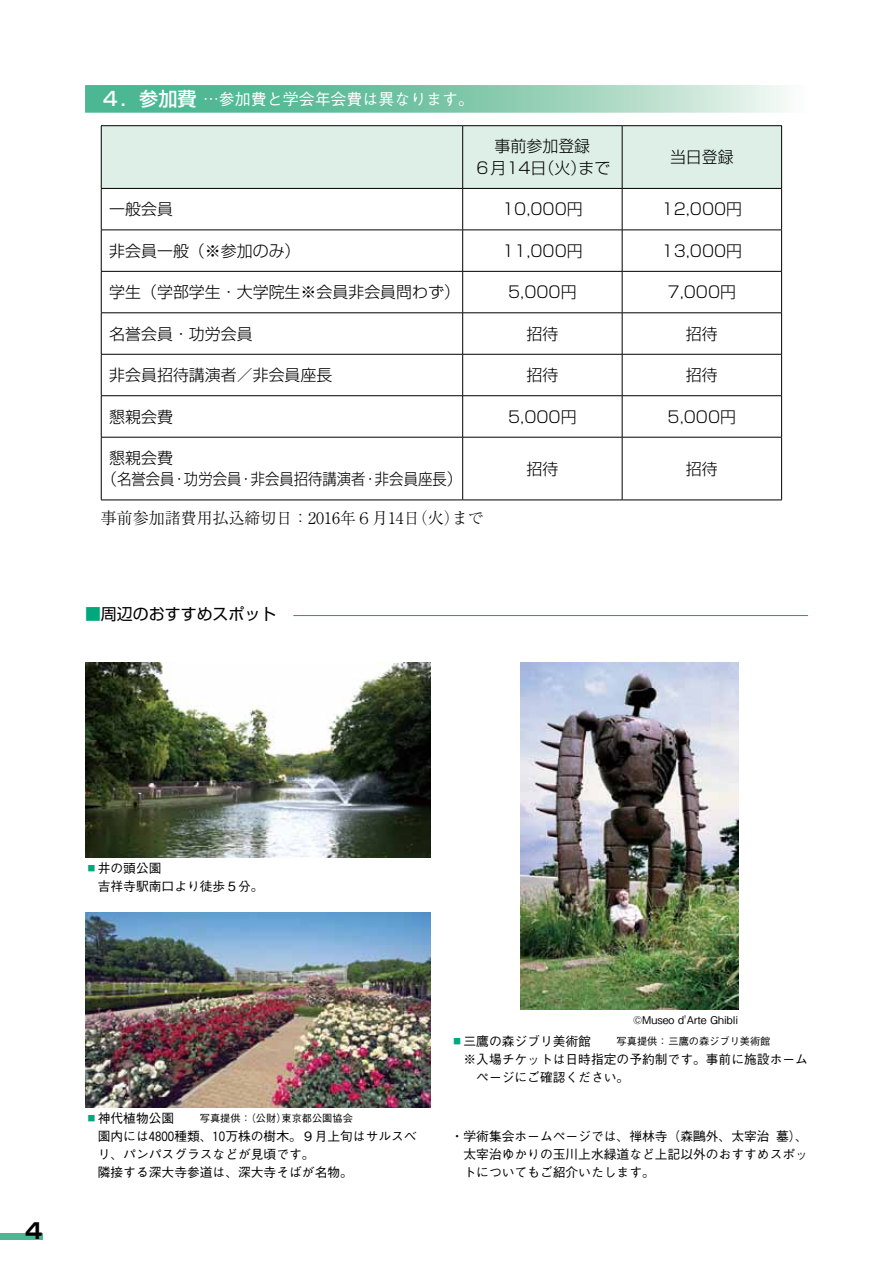
<style>
.page{position:relative;width:893px;height:1263px;background:#fff}
.page>*{position:absolute;margin:0;border:0;box-sizing:border-box;transform-origin:0 0}
.t1{font:700 21.3px "Shin Go Pr 6";color:#000}
.t2{font:300 15.9px/21.3px "Shin Go Pr 6";color:#000;text-align:center}
.t3{font:300 15.9px "Ryumin Pr 6";color:#000}
.t4{font:500 15.9px "Gothic BBB Pr 6";color:#fff}
.t5{font:15.9px "Shin Go Pr 6";color:#000}
.t6{font:500 12.75px/18.1px "Gothic BBB Pr 6";color:#000}
.t7{font:500 10.65px "Gothic BBB Pr 6";color:#000}
.t8{font:500 10.2px "Gothic BBB Pr 6";color:#000}
.s1{font-family:"Shin Go Pr 6";font-size:19.2px}
.s2{color:#00a87b}
.s3{font-family:"Gothic Num";font-weight:400}
</style>
<div class="page">
<svg style="left:85px;top:85px;width:701px;height:28px;background:#86ccb0"></svg>
<div style="left:102px;top:126px;width:679px;height:62px;background:#ddefe6"></div>
<hr style="left:101px;top:125px;width:362px;height:1px;background:#000">
<hr style="left:101px;top:126px;width:1px;height:62px;background:#000">
<hr style="left:463px;top:125px;width:159px;height:1px;background:#000">
<hr style="left:462px;top:126px;width:1px;height:62px;background:#000">
<hr style="left:622px;top:125px;width:160px;height:1px;background:#000">
<hr style="left:622px;top:126px;width:1px;height:62px;background:#000">
<hr style="left:781px;top:126px;width:1px;height:62px;background:#000">
<hr style="left:101px;top:188px;width:362px;height:1px;background:#000">
<hr style="left:101px;top:189px;width:1px;height:41px;background:#000">
<hr style="left:463px;top:188px;width:159px;height:1px;background:#000">
<hr style="left:462px;top:189px;width:1px;height:41px;background:#000">
<hr style="left:622px;top:188px;width:160px;height:1px;background:#000">
<hr style="left:622px;top:189px;width:1px;height:41px;background:#000">
<hr style="left:781px;top:189px;width:1px;height:41px;background:#000">
<hr style="left:101px;top:230px;width:362px;height:1px;background:#000">
<hr style="left:101px;top:230px;width:1px;height:41px;background:#000">
<hr style="left:463px;top:230px;width:159px;height:1px;background:#000">
<hr style="left:462px;top:230px;width:1px;height:41px;background:#000">
<hr style="left:622px;top:230px;width:160px;height:1px;background:#000">
<hr style="left:622px;top:230px;width:1px;height:41px;background:#000">
<hr style="left:781px;top:230px;width:1px;height:41px;background:#000">
<hr style="left:101px;top:271px;width:362px;height:1px;background:#000">
<hr style="left:101px;top:272px;width:1px;height:41px;background:#000">
<hr style="left:463px;top:271px;width:159px;height:1px;background:#000">
<hr style="left:462px;top:272px;width:1px;height:41px;background:#000">
<hr style="left:622px;top:271px;width:160px;height:1px;background:#000">
<hr style="left:622px;top:272px;width:1px;height:41px;background:#000">
<hr style="left:781px;top:272px;width:1px;height:41px;background:#000">
<hr style="left:101px;top:313px;width:362px;height:1px;background:#000">
<hr style="left:101px;top:313px;width:1px;height:41px;background:#000">
<hr style="left:463px;top:313px;width:159px;height:1px;background:#000">
<hr style="left:462px;top:313px;width:1px;height:41px;background:#000">
<hr style="left:622px;top:313px;width:160px;height:1px;background:#000">
<hr style="left:622px;top:313px;width:1px;height:41px;background:#000">
<hr style="left:781px;top:313px;width:1px;height:41px;background:#000">
<hr style="left:101px;top:354px;width:362px;height:1px;background:#000">
<hr style="left:101px;top:354px;width:1px;height:41px;background:#000">
<hr style="left:463px;top:354px;width:159px;height:1px;background:#000">
<hr style="left:462px;top:354px;width:1px;height:41px;background:#000">
<hr style="left:622px;top:354px;width:160px;height:1px;background:#000">
<hr style="left:622px;top:354px;width:1px;height:41px;background:#000">
<hr style="left:781px;top:354px;width:1px;height:41px;background:#000">
<hr style="left:101px;top:395px;width:362px;height:1px;background:#000">
<hr style="left:101px;top:396px;width:1px;height:41px;background:#000">
<hr style="left:463px;top:395px;width:159px;height:1px;background:#000">
<hr style="left:462px;top:396px;width:1px;height:41px;background:#000">
<hr style="left:622px;top:395px;width:160px;height:1px;background:#000">
<hr style="left:622px;top:396px;width:1px;height:41px;background:#000">
<hr style="left:781px;top:396px;width:1px;height:41px;background:#000">
<hr style="left:101px;top:437px;width:362px;height:1px;background:#000">
<hr style="left:101px;top:437px;width:1px;height:63px;background:#000">
<hr style="left:463px;top:437px;width:159px;height:1px;background:#000">
<hr style="left:462px;top:437px;width:1px;height:63px;background:#000">
<hr style="left:622px;top:437px;width:160px;height:1px;background:#000">
<hr style="left:622px;top:437px;width:1px;height:63px;background:#000">
<hr style="left:781px;top:437px;width:1px;height:63px;background:#000">
<hr style="left:101px;top:500px;width:362px;height:1px;background:#000">
<hr style="left:463px;top:500px;width:159px;height:1px;background:#000">
<hr style="left:622px;top:500px;width:160px;height:1px;background:#000">
<img style="left:520px;top:662px;width:218px;height:348px">
<img style="left:85px;top:662px;width:346px;height:196px">
<img style="left:85px;top:912px;width:346px;height:196px">
<hr style="left:293px;top:615px;width:515px;height:1px;background:#00a87b">
<div style="left:0;top:1233px;width:43px;height:6px;background:#4bb893"></div>
<p class="t4" style="left:101px;top:86px;width:375px"><span class="s1">４．参加費</span> …参加費と学会年会費は異なります。</p>
<p class="t2" style="left:474px;top:134px;width:137px">事前参加登録<br>６月14日（火）まで</p>
<p class="t2" style="left:670px;top:145px;width:65px">当日登録</p>
<p class="t2" style="left:109px;top:197px;width:65px">一般会員</p>
<p class="t2" style="left:502px;top:197px;width:82px">10,000円</p>
<p class="t2" style="left:662px;top:197px;width:82px">12,000円</p>
<p class="t2" style="left:109px;top:239px;width:193px">非会員一般（※参加のみ）</p>
<p class="t2" style="left:502px;top:239px;width:82px">11,000円</p>
<p class="t2" style="left:662px;top:239px;width:82px">13,000円</p>
<p class="t2" style="left:109px;top:280px;width:352px">学生（学部学生・大学院生※会員非会員問わず）</p>
<p class="t2" style="left:508px;top:280px;width:70px">5,000円</p>
<p class="t2" style="left:668px;top:280px;width:70px">7,000円</p>
<p class="t2" style="left:109px;top:321px;width:145px">名誉会員・功労会員</p>
<p class="t2" style="left:526px;top:321px;width:33px">招待</p>
<p class="t2" style="left:686px;top:321px;width:33px">招待</p>
<p class="t2" style="left:109px;top:363px;width:225px">非会員招待講演者／非会員座長</p>
<p class="t2" style="left:526px;top:363px;width:33px">招待</p>
<p class="t2" style="left:686px;top:363px;width:33px">招待</p>
<p class="t2" style="left:109px;top:404px;width:65px">懇親会費</p>
<p class="t2" style="left:508px;top:404px;width:70px">5,000円</p>
<p class="t2" style="left:668px;top:404px;width:70px">5,000円</p>
<p class="t2" style="left:101px;top:446px;width:363px;text-align:left;text-indent:8px">懇親会費<br>（名誉会員・功労会員・非会員招待講演者・非会員座長）</p>
<p class="t2" style="left:526px;top:456px;width:33px">招待</p>
<p class="t2" style="left:686px;top:456px;width:33px">招待</p>
<p class="t3" style="left:101px;top:506px;width:384px">事前参加諸費用払込締切日：2016年６月14日（火）まで</p>
<p class="t5" style="left:85px;top:601px;width:193px"><span class="s2">■</span>周辺のおすすめスポット</p>
<p class="t6" style="left:98px;top:858px;width:167px;text-indent:-13px"><span class="s2">▪</span>井の頭公園<br>吉祥寺駅南口より徒歩５分。</p>
<h1 class="t1" style="left:25px;top:1214px;width:19px">4</h1>
<p class="t6" style="left:85px;top:1108px;width:91px"><span class="s2">▪</span>神代植物公園</p>
<p class="t8" style="left:200px;top:1110px;width:155px">写真提供：（公財）東京都公園協会</p>
<p class="t6" style="left:98px;top:1127px;width:320px">園内には<span class="s3">4800</span>種類、<span class="s3">10</span>万株の樹木。９月上旬はサルスベリ、パンパスグラスなどが見頃です。<br>隣接する深大寺参道は、深大寺そばが名物。</p>
<p class="t7" style="left:633px;top:1011px;width:107px">©Museo d'Arte Ghibli</p>
<p class="t6" style="left:451px;top:1031px;width:142px"><span class="s2">▪</span>三鷹の森ジブリ美術館</p>
<p class="t8" style="left:617px;top:1033px;width:155px">写真提供：三鷹の森ジブリ美術館</p>
<p class="t6" style="left:476px;top:1049px;width:333px;text-indent:-13px">※入場チケットは日時指定の予約制です。事前に施設ホームページにご確認ください。</p>
<p class="t6" style="left:463px;top:1126px;width:346px;text-align:justify;text-indent:-13px">・学術集会ホームページでは、禅林寺（森鷗外、太宰治墓）、太宰治ゆかりの玉川上水緑道など上記以外のおすすめスポットについてもご紹介いたします。</p>
</div>
